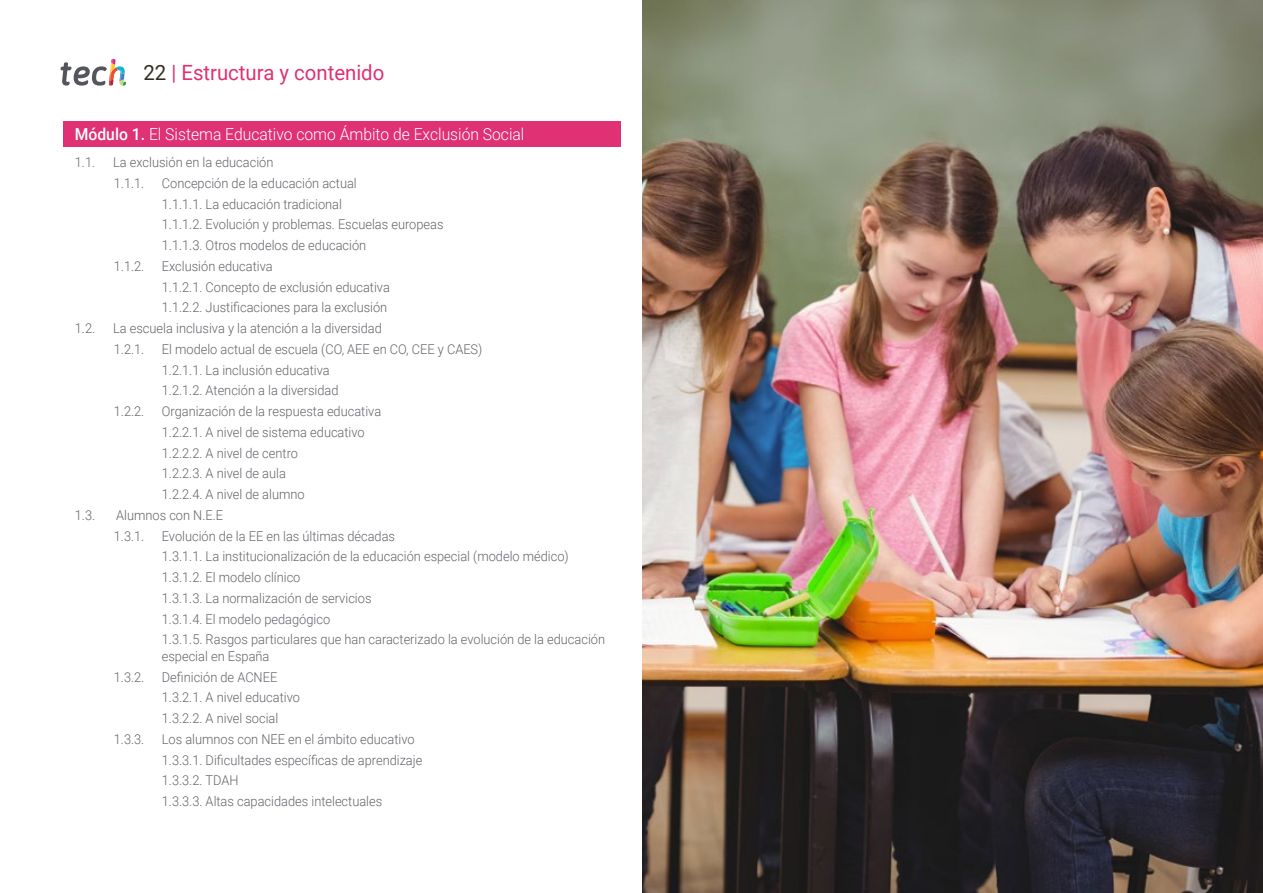
<style>
.page{position:relative;width:1263px;height:893px;background:#fff}
.page>*{position:absolute;margin:0;border:0;box-sizing:border-box;transform-origin:0 0}
.t1{font:21px "Roboto";color:#df3174}
.t2{font:300 16.5px "Roboto";color:#fff;scale:.95 1}
.t3{font:300 13.5px/20.7px "Roboto";color:#61646a;scale:.95 1}
.s1{color:#312e20}
.s2{font-weight:500}
</style>
<div class="page">
<div style="left:64px;top:121px;width:557px;height:25px;background:#df3174"></div>
<img style="left:642px;top:0;width:621px;height:893px">
<svg style="left:61px;top:59px;width:65px;height:27px"></svg>
<h1 class="t1" style="left:144px;top:57px;width:242px"><span class="s1">22</span> | Estructura y contenido</h1>
<p class="t2" style="left:75px;top:123px;width:475px"><span class="s2">Módulo 1.</span> El Sistema Educativo como Ámbito de Exclusión Social</p>
<p class="t3" style="left:75px;top:151px;width:23px">1.1.</p>
<p class="t3" style="left:113px;top:151px;width:170px">La exclusión en la educación<br>1.1.1.</p>
<p class="t3" style="left:162px;top:172px;width:298px">Concepción de la educación actual<br>1.1.1.1. La educación tradicional<br>1.1.1.2. Evolución y problemas. Escuelas europeas 1.1.1.3. Otros modelos de educación</p>
<p class="t3" style="left:114px;top:255px;width:34px">1.1.2.</p>
<p class="t3" style="left:162px;top:255px;width:242px">Exclusión educativa<br>1.1.2.1. Concepto de exclusión educativa<br>1.1.2.2. Justificaciones para la exclusión</p>
<p class="t3" style="left:75px;top:317px;width:23px">1.2.</p>
<p class="t3" style="left:113px;top:317px;width:284px">La escuela inclusiva y la atención a la diversidad<br>1.2.1.</p>
<p class="t3" style="left:162px;top:338px;width:339px">El modelo actual de escuela (CO, AEE en CO, CEE y CAES)<br>1.2.1.1. La inclusión educativa<br>1.2.1.2. Atención a la diversidad</p>
<p class="t3" style="left:114px;top:400px;width:34px">1.2.2.</p>
<p class="t3" style="left:162px;top:400px;width:232px">Organización de la respuesta educativa<br>1.2.2.1. A nivel de sistema educativo<br>1.2.2.2. A nivel de centro<br>1.2.2.3. A nivel de aula<br>1.2.2.4. A nivel de alumno</p>
<p class="t3" style="left:75px;top:504px;width:23px">1.3.</p>
<p class="t3" style="left:114px;top:504px;width:117px">Alumnos con N.E.E<br>1.3.1.</p>
<p class="t3" style="left:162px;top:525px;width:468px">Evolución de la EE en las últimas décadas<br>1.3.1.1. La institucionalización de la educación especial (modelo médico)<br>1.3.1.2. El modelo clínico<br>1.3.1.3. La normalización de servicios<br>1.3.1.4. El modelo pedagógico<br>1.3.1.5. Rasgos particulares que han caracterizado la evolución de la educación</p>
<p class="t3" style="left:162px;top:645px;width:115px">especial en España</p>
<p class="t3" style="left:114px;top:666px;width:34px">1.3.2.</p>
<p class="t3" style="left:162px;top:666px;width:147px">Definición de ACNEE<br>1.3.2.1. A nivel educativo<br>1.3.2.2. A nivel social</p>
<p class="t3" style="left:114px;top:728px;width:34px">1.3.3.</p>
<p class="t3" style="left:162px;top:728px;width:276px">Los alumnos con NEE en el ámbito educativo 1.3.3.1. Dificultades específicas de aprendizaje 1.3.3.2. TDAH<br>1.3.3.3. Altas capacidades intelectuales</p>
</div>
